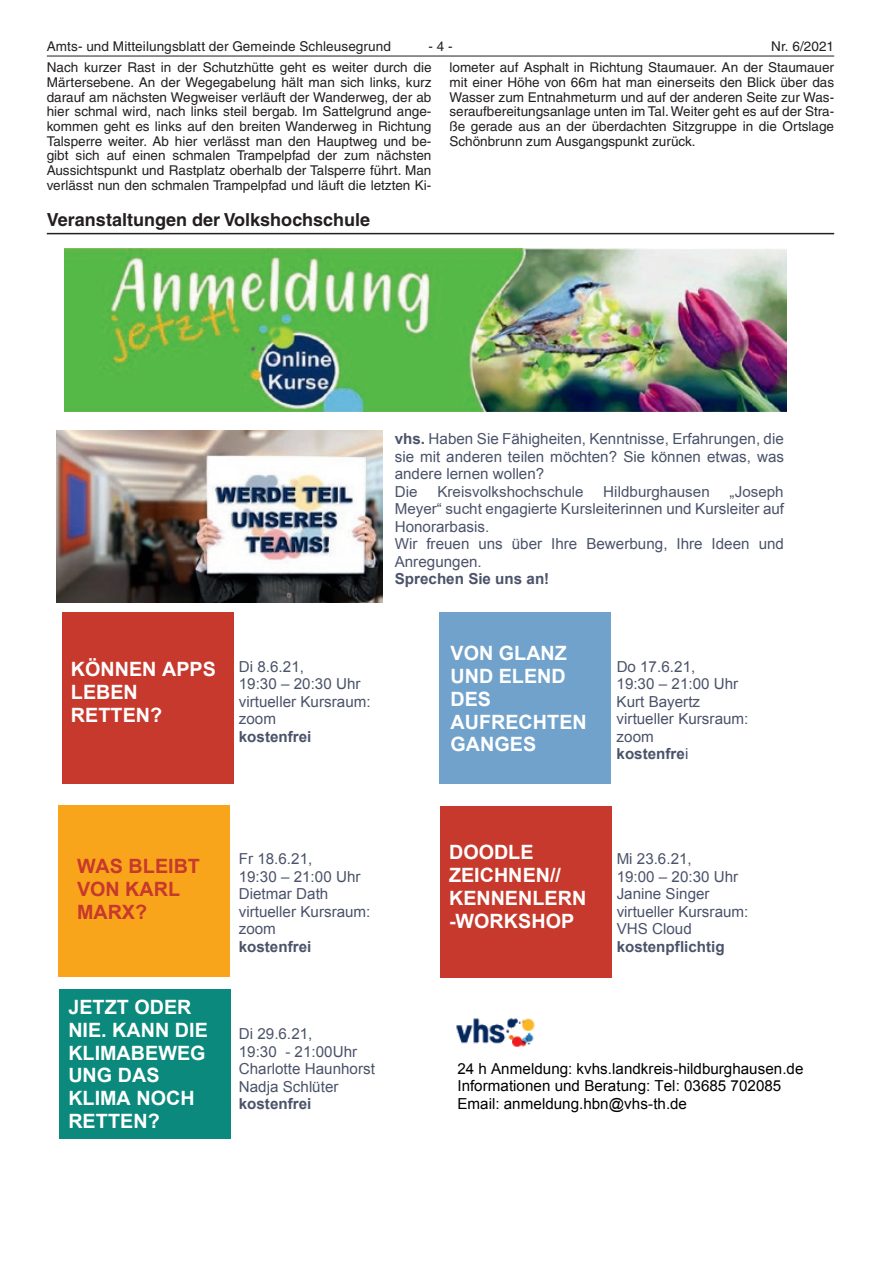
<style>
.page{position:relative;width:881px;height:1263px;background:#fff}
.page>*{position:absolute;margin:0;border:0;box-sizing:border-box;transform-origin:0 0}
.t1{font:700 19.65px/22.8px "Pjrccx Arial";color:#fff}
.t2{font:700 19.65px/22.8px "Pjrccx Arial";color:#c7392c}
.Überschrift{font:700 18px "Helvetica LT";color:#231f20}
.t3{font:15.15px/17.5px "Wtpdxy Arial";color:#4b536a}
.t4{font:15.15px/17.4px "Wtpdxy Arial";color:#000}
.t5{font:15.15px "Arial";color:#4b536a}
.t6{font:13.5px/14.7px "Helvetica LT";color:#231f20;text-align:justify}
.s1{font-family:"Pjrccx Arial";font-weight:700}
.s2{font-family:"Arial"}
</style>
<div class="page">
<hr style="left:47px;top:56px;width:786px;height:1px;background:#231f20">
<hr style="left:47px;top:233px;width:786px;height:1px;background:#231f20">
<img style="left:64px;top:249px;width:721px;height:162px">
<img style="left:456px;top:1018px;width:79px;height:30px">
<div style="left:62px;top:612px;width:171px;height:171px;background:#c7392c"></div>
<div style="left:59px;top:805px;width:171px;height:171px;background:#f9a51b"></div>
<div style="left:440px;top:806px;width:171px;height:171px;background:#c7392c"></div>
<div style="left:439px;top:612px;width:171px;height:171px;background:#70a2cc"></div>
<div style="left:59px;top:989px;width:172px;height:149px;background:#0b897c"></div>
<img style="left:57px;top:430px;width:325px;height:172px">
<p class="t6" style="left:47px;top:39px;width:345px">Amts- und Mitteilungsblatt der Gemeinde Schleusegrund</p>
<p class="t6" style="left:428px;top:39px;width:26px">- 4 -</p>
<p class="t6" style="left:771px;top:39px;width:64px">Nr. 6/2021</p>
<p class="t6" style="left:47px;top:60px;width:386px">Nach kurzer Rast in der Schutzhütte geht es weiter durch die Märtersebene. An der Wegegabelung hält man sich links, kurz darauf am nächsten Wegweiser verläuft der Wanderweg, der ab hier schmal wird, nach links steil bergab. Im Sattelgrund ange&shy;kommen geht es links auf den breiten Wanderweg in Richtung Talsperre weiter. Ab hier verlässt man den Hauptweg und be&shy;gibt sich auf einen schmalen Trampelpfad der zum nächsten Aussichtspunkt und Rastplatz oberhalb der Talsperre führt. Man verlässt nun den schmalen Trampelpfad und läuft die letzten Ki-</p>
<p class="t6" style="left:449px;top:60px;width:386px">lometer auf Asphalt in Richtung Staumauer. An der Staumauer mit einer Höhe von 66m hat man einerseits den Blick über das Wasser zum Entnahmeturm und auf der anderen Seite zur Was&shy;seraufbereitungsanlage unten im Tal. Weiter geht es auf der Stra&shy;ße gerade aus an der überdachten Sitzgruppe in die Ortslage Schönbrunn zum Ausgangspunkt zurück.</p>
<p class="Überschrift" style="left:47px;top:209px;width:324px">Veranstaltungen der Volkshochschule</p>
<p class="t1" style="left:71px;top:658px;width:146px">KÖNNEN APPS<br>LEBEN<br>RETTEN?</p>
<p class="t3" style="left:394px;top:432px;width:390px"><span class="s1">vhs.</span> Haben Sie Fähigheiten, Kenntnisse, Erfahrungen, die sie mit anderen teilen möchten? Sie können etwas, was andere lernen wollen?<br><span class="s2">Die</span></p>
<p class="t3" style="left:394px;top:484px;width:390px;text-indent:334px"><span class="s2">„Joseph<br>Meyer“ sucht engagierte Kursle</span>iterinnen und Kursleiter auf<br>Honorarbasis.<br>Wir freuen uns über Ihre Bewerbung, Ihre Ideen und<br>Anregungen.<br><span class="s1">Sprechen Sie uns an!</span></p>
<p class="t5" style="left:437px;top:481px;width:148px">Kreisvolkshochschule</p>
<p class="t5" style="left:603px;top:481px;width:108px">Hildburghausen</p>
<p class="t1" style="left:450px;top:642px;width:138px">VON GLANZ<br>UND ELEND<br>DES<br>AUFRECHTEN<br>GANGES</p>
<p class="t3" style="left:239px;top:659px;width:133px">Di 8.6.21,<br>19:30 <span class="s2">–</span> 20:30 Uhr virtueller Kursraum: zoom<br><span class="s1">kostenfrei</span></p>
<p class="t3" style="left:616px;top:659px;width:133px">Do 17.6.21,<br>19:30 <span class="s2">–</span> 21:00 Uhr<br>Kurt Bayertz virtueller Kursraum: zoom<br><span class="s1">kostenfre</span>i</p>
<p class="t2" style="left:77px;top:855px;width:124px">WAS BLEIBT<br>VON KARL<br>MARX?</p>
<p class="t1" style="left:68px;top:996px;width:141px">JETZT ODER<br>NIE. KANN DIE<br>KLIMABEWEG<br>UNG DAS<br>KLIMA NOCH<br>RETTEN?</p>
<p class="t1" style="left:449px;top:841px;width:139px">DOODLE<br>ZEICHNEN//<br>KENNENLERN -WORKSHOP</p>
<p class="t3" style="left:239px;top:852px;width:133px">Fr 18.6.21,<br>19:30 <span class="s2">–</span> 21:00 Uhr<br>Dietmar Dath virtueller Kursraum: zoom<br><span class="s1">kostenfrei</span></p>
<p class="t3" style="left:616px;top:851px;width:133px">Mi 23.6.21,<br>19:00 <span class="s2">–</span> 20:30 Uhr<br>Janine Singer virtueller Kursraum:<br>VHS Cloud <span class="s1">kostenpflichtig</span></p>
<p class="t3" style="left:239px;top:1026px;width:138px">Di 29.6.21,<br>19:30 - 21:00Uhr<br>Charlotte Haunhorst<br>Nadja Schlüter <span class="s1">kostenfrei</span></p>
<p class="t4" style="left:457px;top:1061px;width:347px">24 h Anmeldung: kvhs.landkreis-hildburghausen.de<br>Informationen und Beratung: Tel: 03685 702085<br>Email: anmeldung.hbn@vhs-th.de</p>
</div>
